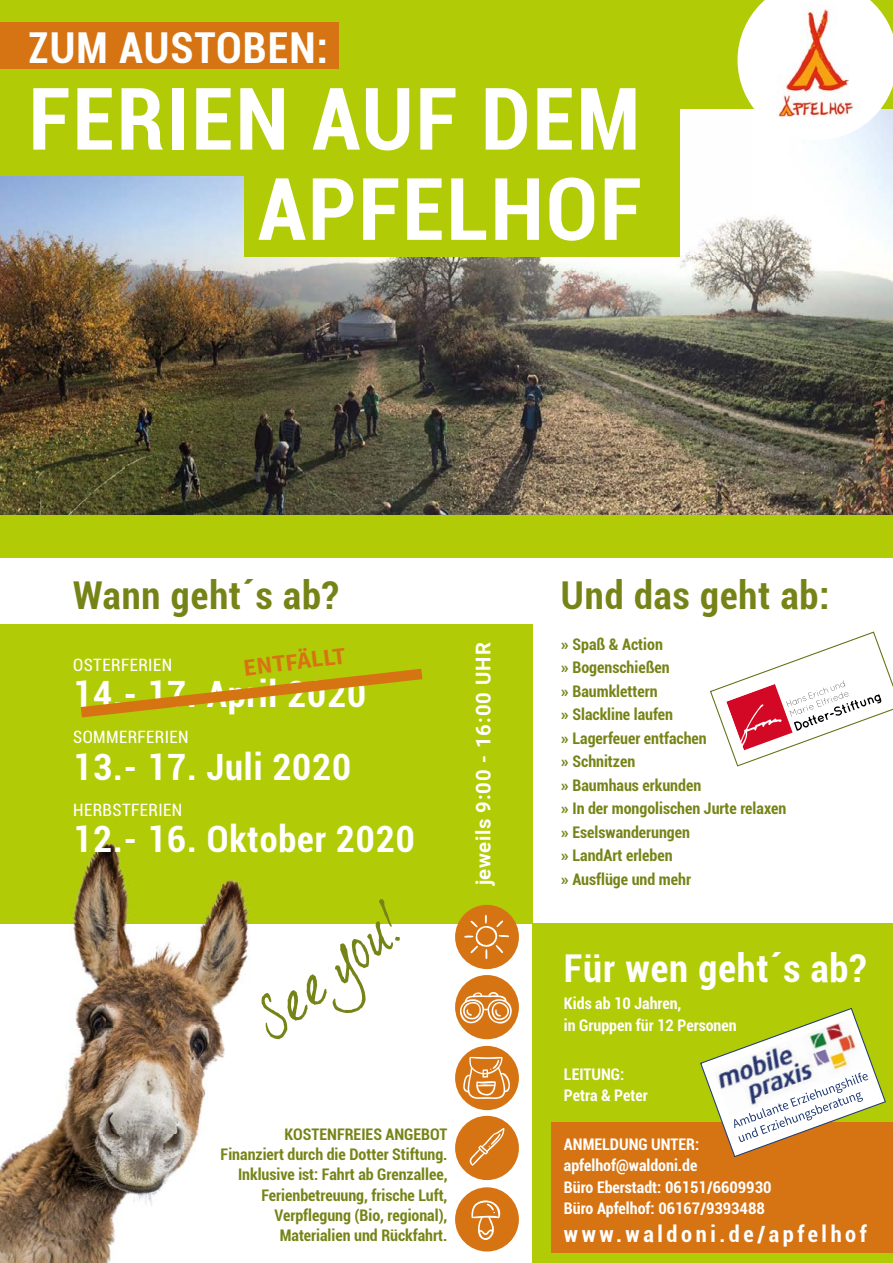
<style>
.page{position:relative;width:893px;height:1263px;background:#fff}
.page>*{position:absolute;margin:0;border:0;box-sizing:border-box;transform-origin:0 0}
.t1{font:700 condensed 86.4px/90.2px "Roboto";letter-spacing:.025em;color:#fff;text-align:right}
.t2{font:700 condensed 42.75px "Roboto";letter-spacing:.025em;color:#fff}
.t3{font:700 condensed 38.4px "Roboto";letter-spacing:.025em;color:#768417}
.t4{font:700 condensed 38.4px "Roboto";letter-spacing:.025em;color:#fff}
.t5{font:700 condensed 36.3px "Roboto";letter-spacing:.025em;color:#fff}
.t6{font:700 24px "Source Sans Pro";color:#d67414}
.t7{font:700 condensed 22.35px "Roboto";letter-spacing:.16em;color:#fff}
.t8{font:700 20.25px "Roboto";letter-spacing:.04em;color:#fff}
.t9{font:condensed 17.1px "Roboto";letter-spacing:.025em;color:#fff}
.t10{font:700 condensed 16.05px/23.5px "Roboto";color:#768417}
.t11{font:700 condensed 16.05px/21.3px "Roboto";color:#fff}
.s1{font-stretch:normal}
</style>
<div class="page">
<div style="left:533px;top:923px;width:360px;height:340px;background:#b2cb07"></div>
<div style="left:552px;top:1122px;width:341px;height:131px;background:#d67414"></div>
<img style="left:0;top:108px;width:893px;height:407px">
<div style="left:0;top:515px;width:893px;height:42px;background:#b2cb07"></div>
<div style="left:0;top:0;width:893px;height:108px;background:#b2cb07"></div>
<div style="left:0;top:69px;width:679px;height:107px;background:#b2cb07"></div>
<div style="left:244px;top:164px;width:435px;height:92px;background:#b2cb07"></div>
<div style="left:0;top:624px;width:533px;height:299px;background:#b2cb07"></div>
<div style="left:0;top:22px;width:339px;height:47px;background:#d67414"></div>
<div style="left:455px;top:1046px;width:64px;height:64px;background:#d67414;border-radius:50%"></div>
<svg style="left:462px;top:1057px;width:52px;height:44px"></svg>
<div style="left:455px;top:975px;width:64px;height:64px;background:#d67414;border-radius:50%"></div>
<svg style="left:459px;top:991px;width:53px;height:34px"></svg>
<div style="left:455px;top:1116px;width:64px;height:64px;background:#d67414;border-radius:50%"></div>
<svg style="left:469px;top:1128px;width:36px;height:38px"></svg>
<div style="left:455px;top:905px;width:64px;height:64px;background:#d67414;border-radius:50%"></div>
<svg style="left:464px;top:915px;width:45px;height:44px"></svg>
<img style="left:0;top:843px;width:280px;height:420px">
<div style="left:455px;top:1187px;width:64px;height:64px;background:#d67414;border-radius:50%"></div>
<svg style="left:471px;top:1200px;width:30px;height:40px"></svg>
<svg style="left:261px;top:899px;width:139px;height:140px"></svg>
<svg style="left:710px;top:631px;width:183px;height:135px"></svg>
<svg style="left:700px;top:1008px;width:186px;height:149px"></svg>
<svg style="left:737px;top:0;width:156px;height:140px"></svg>
<img style="left:766px;top:5px;width:102px;height:111px">
<svg style="left:80px;top:668px;width:343px;height:50px"></svg>
<h2 class="t2" style="left:29px;top:17px;width:301px">ZUM AUSTOBEN:</h2>
<h1 class="t1" style="left:29px;top:71px;width:615px">FERIEN AUF DEM<br>APFELHOF</h1>
<h3 class="t3" style="left:73px;top:568px;width:267px">Wann geht´s ab?</h3>
<h3 class="t6" style="left:242px;top:652px;width:104px;rotate:-7deg">ENTFÄLLT</h3>
<p class="t9" style="left:73px;top:653px;width:100px">OSTERFERIEN</p>
<h3 class="t5" style="left:73px;top:669px;width:294px">14.- 17. April 2020</h3>
<p class="t9" style="left:73px;top:725px;width:117px">SOMMERFERIEN</p>
<h3 class="t5" style="left:73px;top:741px;width:280px">13.- 17. Juli 2020</h3>
<p class="t9" style="left:73px;top:798px;width:111px">HERBSTFERIEN</p>
<h3 class="t5" style="left:73px;top:814px;width:343px">12.- 16. Oktober 2020</h3>
<p class="t8" style="left:469px;top:885px;width:245px;rotate:-90deg">jeweils 9:00 - 16:00 UHR</p>
<p class="t10" style="left:221px;top:1123px;width:228px;line-height:20.2px;text-align:right">KOSTENFREIES ANGEBOT<br>Finanziert durch die Dotter Stiftung.<br>Inklusive ist: Fahrt ab Grenzallee,<br>Ferienbetreuung, frische Luft,<br>Verpflegung (Bio, regional),<br>Materialien und Rückfahrt.</p>
<h3 class="t3" style="left:561px;top:568px;width:270px">Und das geht ab:</h3>
<p class="t10" style="left:561px;top:632px;width:227px"><span class="s1">»</span> Spaß &amp; Action<br><span class="s1">»</span> Bogenschießen<br><span class="s1">»</span> Baumklettern<br><span class="s1">»</span> Slackline laufen<br><span class="s1">»</span> Lagerfeuer entfachen<br><span class="s1">»</span> Schnitzen<br><span class="s1">»</span> Baumhaus erkunden<br><span class="s1">»</span> In der mongolischen Jurte relaxen <span class="s1">»</span> Eselswanderungen<br><span class="s1">»</span> LandArt erleben<br><span class="s1">»</span> Ausflüge und mehr</p>
<h3 class="t4" style="left:564px;top:941px;width:304px">Für wen geht´s ab?</h3>
<p class="t11" style="left:564px;top:992px;width:174px">Kids ab 10 Jahren,<br>in Gruppen für 12 Personen</p>
<p class="t11" style="left:564px;top:1063px;width:85px">LEITUNG:<br>Petra &amp; Peter</p>
<p class="t11" style="left:564px;top:1133px;width:209px">ANMELDUNG UNTER: apfelhof@waldoni.de<br>Büro Eberstadt: 06151/6609930<br>Büro Apfelhof: 06167/9393488</p>
<h3 class="t7" style="left:564px;top:1219px;width:304px">www.waldoni.de/apfelhof</h3>
</div>
